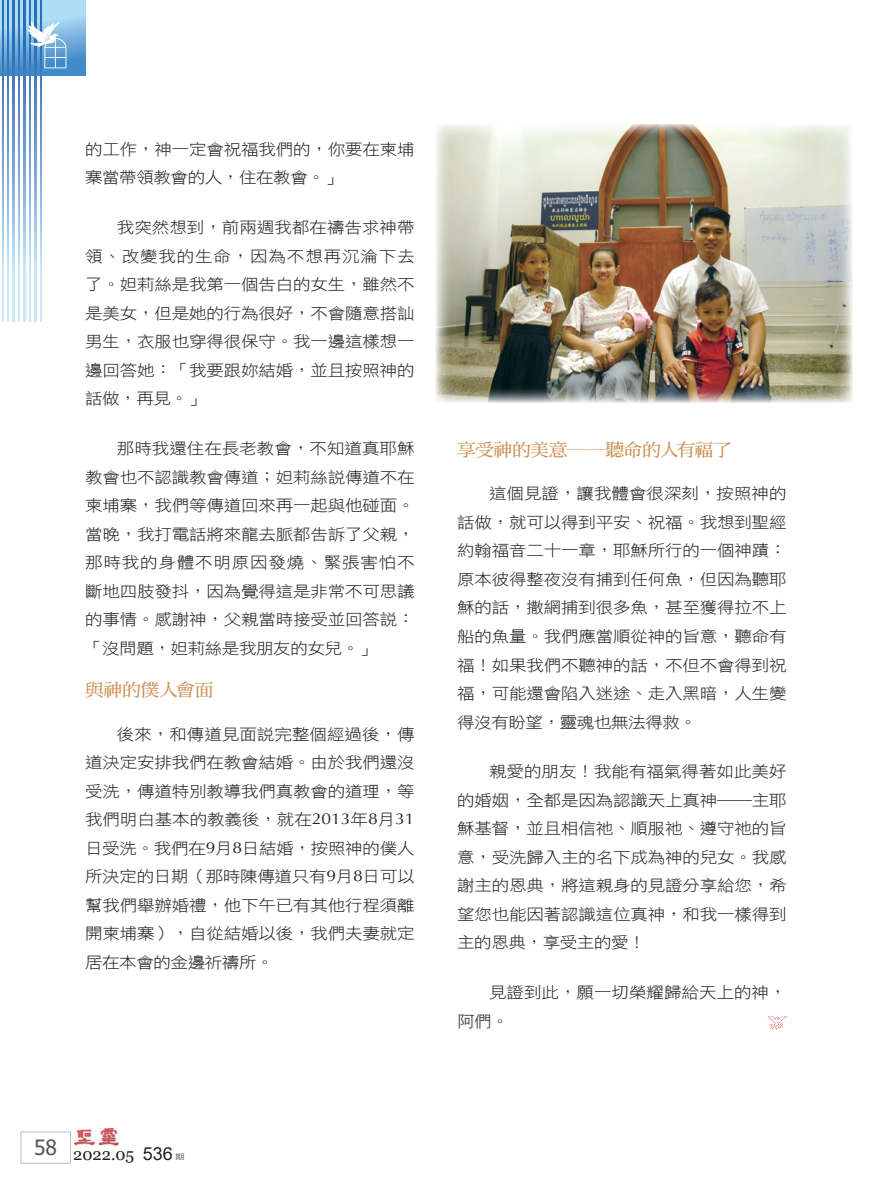
<style>
.page{position:relative;width:893px;height:1191px;background:#fff}
.page>*{position:absolute;margin:0;border:0;box-sizing:border-box;transform-origin:0 0}
.中標{font:17.55px "DF Ming W7 WIN BF";letter-spacing:-.025em;color:#cd9357;scale:1.08 1}
.t1{font:16.5px "Georgia";color:#231f20}
.t2{font:15.75px/28.5px "DF Hei W3 WIN BF";letter-spacing:-.01em;color:#231f20;text-align:justify;scale:1.11 1}
.t3{font:7.5px "DF Hei W5 WIN BF";color:#57585a;scale:1.25 1}
.s1{font-family:"Optima"}
.s2{font-family:"Arial";font-size:18px}
</style>
<div class="page">
<div style="left:21px;top:1131px;width:50px;height:32px;border:1px solid #bcbdc0"></div>
<img style="left:74px;top:1128px;width:44px;height:17px">
<svg style="left:767px;top:1016px;width:20px;height:13px"></svg>
<svg style="left:0;top:0;width:85px;height:75px;background:#78b2df"></svg>
<svg style="left:40px;top:0;width:1px;height:321px"></svg>
<svg style="left:35px;top:0;width:1px;height:321px"></svg>
<svg style="left:29px;top:0;width:2px;height:321px"></svg>
<svg style="left:24px;top:0;width:1px;height:321px"></svg>
<svg style="left:18px;top:0;width:2px;height:321px"></svg>
<svg style="left:13px;top:0;width:1px;height:321px"></svg>
<svg style="left:8px;top:0;width:1px;height:321px"></svg>
<svg style="left:2px;top:0;width:1px;height:321px"></svg>
<svg style="left:28px;top:21px;width:38px;height:47px"></svg>
<img style="left:436px;top:124px;width:417px;height:279px">
<p class="t2" style="left:85px;top:135px;width:298px">的工作，神一定會祝福我們的，你要在柬埔寨當帶領教會的人，住在教會。」</p>
<p class="t2" style="left:85px;top:213px;width:298px;text-indent:32px">我突然想到，前兩週我都在禱告求神帶領、改變我的生命，因為不想再沉淪下去了。妲莉絲是我第一個告白的女生，雖然不是美女，但是她的行為很好，不會隨意搭訕男生，衣服也穿得很保守。我一邊這樣想一邊回答她：「我要跟妳結婚，並且按照神的話做，再見。」</p>
<p class="t2" style="left:85px;top:434px;width:298px;text-indent:32px">那時我還住在長老教會，不知道真耶穌教會也不認識教會傳道；妲莉絲說傳道不在柬埔寨，我們等傳道回來再一起與他碰面。當晚，我打電話將來龍去脈都告訴了父親，那時我的身體不明原因發燒、緊張害怕不斷地四肢發抖，因為覺得這是非常不可思議的事情。感謝神，父親當時接受並回答說：「沒問題，妲莉絲是我朋友的女兒。」</p>
<p class="中標" style="left:85px;top:681px;width:121px">與神的僕人會面</p>
<p class="t2" style="left:85px;top:719px;width:298px;text-indent:32px">後來，和傳道見面說完整個經過後，傳道決定安排我們在教會結婚。由於我們還沒受洗，傳道特別教導我們真教會的道理，等我們明白基本的教義後，就在<span class="s1">2013</span>年<span class="s1">8</span>月<span class="s1">31</span>日受洗。我們在<span class="s1">9</span>月<span class="s1">8</span>日結婚，按照神的僕人所決定的日期（那時陳傳道只有<span class="s1">9</span>月<span class="s1">8</span>日可以幫我們舉辦婚禮，他下午已有其他行程須離開柬埔寨），自從結婚以後，我們夫妻就定居在本會的金邊祈禱所。</p>
<p class="中標" style="left:457px;top:441px;width:256px">享受神的美意──聽命的人有福了</p>
<p class="t2" style="left:457px;top:479px;width:298px;text-indent:32px">這個見證，讓我體會很深刻，按照神的話做，就可以得到平安、祝福。我想到聖經約翰福音二十一章，耶穌所行的一個神蹟：原本彼得整夜沒有捕到任何魚，但因為聽耶穌的話，撒網捕到很多魚，甚至獲得拉不上船的魚量。我們應當順從神的旨意，聽命有福！如果我們不聽神的話，不但不會得到祝福，可能還會陷入迷途、走入黑暗，人生變得沒有盼望，靈魂也無法得救。</p>
<p class="t2" style="left:457px;top:757px;width:298px;text-indent:32px">親愛的朋友！我能有福氣得著如此美好的婚姻，全都是因為認識天上真神――主耶穌基督，並且相信祂、順服祂、遵守祂的旨意，受洗歸入主的名下成為神的兒女。我感謝主的恩典，將這親身的見證分享給您，希望您也能因著認識這位真神，和我一樣得到主的恩典，享受主的愛！</p>
<p class="t2" style="left:457px;top:978px;width:298px;text-indent:32px">見證到此，願一切榮耀歸給天上的神，阿們。</p>
<p class="t1" style="left:34px;top:1144px;width:140px"><sup>58</sup> 2022.05 <span class="s2">536</span></p>
<p class="t3" style="left:175px;top:1152px;width:9px">期</p>
</div>
